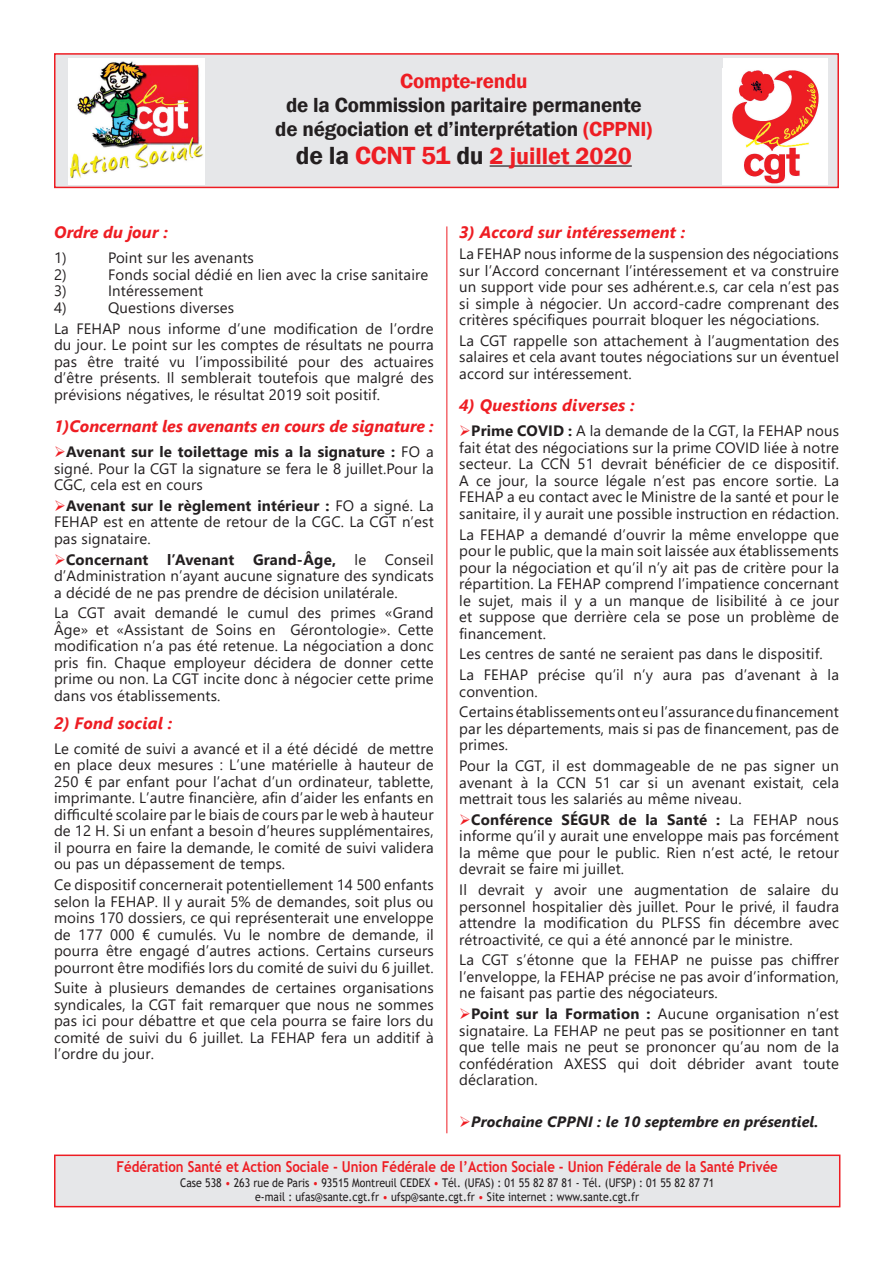
<style>
.page{position:relative;width:893px;height:1263px;background:#fff}
.page>*{position:absolute;margin:0;border:0;box-sizing:border-box;transform-origin:0 0}
.sous_titre{font:600 24px "Franklin Gothic";color:#ee1d23}
.sous_titre-2{font:600 21px/24px "Franklin Gothic";letter-spacing:-.01em;color:#231f20;text-align:center}
.inter{font:italic 700 16.5px "Segoe UI";color:#ee1d23}
.txt_courant{font:italic 700 16.5px "Segoe UI";letter-spacing:.01em;color:#ee1d23}
.txt_courant-2{font:15px/16.5px "Segoe UI";letter-spacing:.01em;color:#231f20;text-align:justify}
.t1{font:700 15px "Trebuchet MS";color:#ee1d23;scale:.88 1}
.txt_courant-3{font:italic 700 15px "Segoe UI";letter-spacing:.01em;color:#231f20}
.t2{font:12px/14.4px "Trebuchet MS";color:#231f20;text-align:center;scale:.88 1}
.s1{color:#ee1d23}
.s2{font-size:25.5px;color:#231f20}
.s3{font-size:25.5px}
.s4{font-weight:700}
</style>
<div class="page">
<div style="left:54px;top:53px;width:785px;height:135px;background:#e6e7e9;border:2px solid #ee1d23"></div>
<hr style="left:446px;top:226px;width:1px;height:907px;background:#ee1d23">
<div style="left:723px;top:58px;width:105px;height:126px;background:#fff"></div>
<img style="left:732px;top:70px;width:87px;height:114px">
<div style="left:55px;top:1155px;width:785px;height:51px;background:#e6e7e9"></div>
<div style="left:54px;top:1154px;width:786px;height:53px;border:2px solid #ee1d23"></div>
<img style="left:68px;top:58px;width:137px;height:127px">
<hr style="left:490px;top:165px;width:142px;height:2px;background:#231f20">
<p class="sous_titre-2" style="left:275px;top:69px;width:379px"><span class="s1">Compte-rendu<br></span>de la Commission paritaire permanente de négociation et d’interprétation <span class="s1">(CPPNI)</span></p>
<p class="sous_titre" style="left:296px;top:141px;width:337px"><span class="s2">de la</span> <span class="s3">CCNT 51</span> <span class="s2">du</span> 2 juillet 2020</p>
<p class="inter" style="left:54px;top:217px;width:115px">Ordre du jour :</p>
<p class="txt_courant-2" style="left:54px;top:249px;width:14px">1)</p>
<p class="txt_courant-2" style="left:108px;top:249px;width:147px">Point sur les avenants</p>
<p class="txt_courant-2" style="left:54px;top:265px;width:14px">2)</p>
<p class="txt_courant-2" style="left:108px;top:265px;width:322px">Fonds social dédié en lien avec la crise sanitaire</p>
<p class="txt_courant-2" style="left:54px;top:282px;width:14px">3)</p>
<p class="txt_courant-2" style="left:108px;top:282px;width:97px">Intéressement</p>
<p class="txt_courant-2" style="left:54px;top:298px;width:14px">4)</p>
<p class="txt_courant-2" style="left:108px;top:298px;width:128px">Questions diverses</p>
<p class="txt_courant-2" style="left:54px;top:319px;width:381px">La FEHAP nous informe d’une modification de l’ordre du jour. Le point sur les comptes de résultats ne pourra pas être traité vu l’impossibilité pour des actuaires d’être présents. Il semblerait toutefois que malgré des prévisions négatives, le résultat 2019 soit positif.</p>
<p class="inter" style="left:54px;top:411px;width:381px">1)Concernant les avenants en cours de signature :</p>
<p class="txt_courant-2" style="left:54px;top:442px;width:381px"><span class="s1">➢</span><span class="s4">Avenant sur le toilettage mis a la signature :</span> FO a signé. Pour la CGT la signature se fera le 8 juillet.Pour la CGC, cela est en cours</p>
<p class="txt_courant-2" style="left:54px;top:496px;width:381px"><span class="s1">➢</span><span class="s4">Avenant sur le règlement intérieur :</span> FO a signé. La FEHAP est en attente de retour de la CGC. La CGT n’est pas signataire.</p>
<p class="txt_courant-2" style="left:54px;top:550px;width:381px"><span class="s1">➢</span><span class="s4">Concernant l’Avenant Grand-Âge,</span> le Conseil d’Administration n’ayant aucune signature des syndicats a décidé de ne pas prendre de décision unilatérale.</p>
<p class="txt_courant-2" style="left:54px;top:603px;width:381px">La CGT avait demandé le cumul des primes «Grand Âge» et «Assistant de Soins en Gérontologie». Cette modification n’a pas été retenue. La négociation a donc pris fin. Chaque employeur décidera de donner cette prime ou non. La CGT incite donc à négocier cette prime dans vos établissements.</p>
<p class="inter" style="left:54px;top:707px;width:120px">2) Fond social :</p>
<p class="txt_courant-2" style="left:54px;top:739px;width:381px">Le comité de suivi a avancé et il a été décidé de mettre en place deux mesures : L’une matérielle à hauteur de 250 € par enfant pour l’achat d’un ordinateur, tablette, imprimante. L’autre financière, afin d’aider les enfants en difficulté scolaire par le biais de cours par le web à hauteur de 12 H. Si un enfant a besoin d’heures supplémentaires, il pourra en faire la demande, le comité de suivi validera ou pas un dépassement de temps.</p>
<p class="txt_courant-2" style="left:54px;top:875px;width:381px">Ce dispositif concernerait potentiellement 14 500 enfants selon la FEHAP. Il y aurait 5% de demandes, soit plus ou moins 170 dossiers, ce qui représenterait une enveloppe de 177 000 € cumulés. Vu le nombre de demande, il pourra être engagé d’autres actions. Certains curseurs pourront être modifiés lors du comité de suivi du 6 juillet.</p>
<p class="txt_courant-2" style="left:54px;top:978px;width:381px">Suite à plusieurs demandes de certaines organisations syndicales, la CGT fait remarquer que nous ne sommes pas ici pour débattre et que cela pourra se faire lors du comité de suivi du 6 juillet. La FEHAP fera un additif à l’ordre du jour.</p>
<p class="txt_courant" style="left:459px;top:217px;width:228px">3) Accord sur intéressement :</p>
<p class="txt_courant-2" style="left:459px;top:244px;width:381px">La FEHAP nous informe de la suspension des négociations sur l’Accord concernant l’intéressement et va construire un support vide pour ses adhérent.e.s, car cela n’est pas si simple à négocier. Un accord-cadre comprenant des critères spécifiques pourrait bloquer les négociations.</p>
<p class="txt_courant-2" style="left:459px;top:331px;width:381px">La CGT rappelle son attachement à l’augmentation des salaires et cela avant toutes négociations sur un éventuel accord sur intéressement.</p>
<p class="inter" style="left:459px;top:390px;width:177px">4) Questions diverses :</p>
<p class="txt_courant-2" style="left:459px;top:421px;width:381px"><span class="s1">➢</span><span class="s4">Prime COVID :</span> A la demande de la CGT, la FEHAP nous fait état des négociations sur la prime COVID liée à notre secteur. La CCN 51 devrait bénéficier de ce dispositif.<br>A ce jour, la source légale n’est pas encore sortie. La FEHAP a eu contact avec le Ministre de la santé et pour le sanitaire, il y aurait une possible instruction en rédaction.</p>
<p class="txt_courant-2" style="left:459px;top:525px;width:381px">La FEHAP a demandé d’ouvrir la même enveloppe que pour le public, que la main soit laissée aux établissements pour la négociation et qu’il n’y ait pas de critère pour la répartition. La FEHAP comprend l’impatience concernant le sujet, mais il y a un manque de lisibilité à ce jour et suppose que derrière cela se pose un problème de financement.</p>
<p class="txt_courant-2" style="left:459px;top:644px;width:365px">Les centres de santé ne seraient pas dans le dispositif.</p>
<p class="txt_courant-2" style="left:459px;top:665px;width:381px">La FEHAP précise qu’il n’y aura pas d’avenant à la convention.</p>
<p class="txt_courant-2" style="left:459px;top:702px;width:381px">Certains établissements ont eu l’assurance du financement par les départements, mais si pas de financement, pas de primes.</p>
<p class="txt_courant-2" style="left:459px;top:756px;width:381px">Pour la CGT, il est dommageable de ne pas signer un avenant à la CCN 51 car si un avenant existait, cela mettrait tous les salariés au même niveau.</p>
<p class="txt_courant-2" style="left:459px;top:810px;width:381px"><span class="s1">➢</span><span class="s4">Conférence SÉGUR de la Santé :</span> La FEHAP nous informe qu’il y aurait une enveloppe mais pas forcément la même que pour le public. Rien n’est acté, le retour devrait se faire mi juillet.</p>
<p class="txt_courant-2" style="left:459px;top:880px;width:381px">Il devrait y avoir une augmentation de salaire du personnel hospitalier dès juillet. Pour le privé, il faudra attendre la modification du PLFSS fin décembre avec rétroactivité, ce qui a été annoncé par le ministre.</p>
<p class="txt_courant-2" style="left:459px;top:950px;width:381px">La CGT s’étonne que la FEHAP ne puisse pas chiffrer l’enveloppe, la FEHAP précise ne pas avoir d’information, ne faisant pas partie des négociateurs.</p>
<p class="txt_courant-2" style="left:459px;top:1004px;width:381px"><span class="s1">➢</span><span class="s4">Point sur la Formation :</span> Aucune organisation n’est signataire. La FEHAP ne peut pas se positionner en tant que telle mais ne peut se prononcer qu’au nom de la confédération AXESS qui doit débrider avant toute déclaration.</p>
<p class="txt_courant-3" style="left:459px;top:1107px;width:361px"><span class="s1">➢</span>Prochaine CPPNI : le 10 septembre en présentiel.</p>
<p class="t1" style="left:117px;top:1157px;width:753px">Fédération Santé et Action Sociale - Union Fédérale de l’Action Sociale - Union Fédérale de la Santé Privée</p>
<p class="t2" style="left:180px;top:1175px;width:608px">Case 538 <span class="s1">•</span> 263 rue de Paris <span class="s1">•</span> 93515 Montreuil CEDEX <span class="s1">•</span> Tél. (UFAS) : 01 55 82 87 81 - Tél. (UFSP) : 01 55 82 87 71 e-mail : ufas@sante.cgt.fr <span class="s1">•</span> ufsp@sante.cgt.fr <span class="s1">•</span> Site internet : www.sante.cgt.fr</p>
</div>
